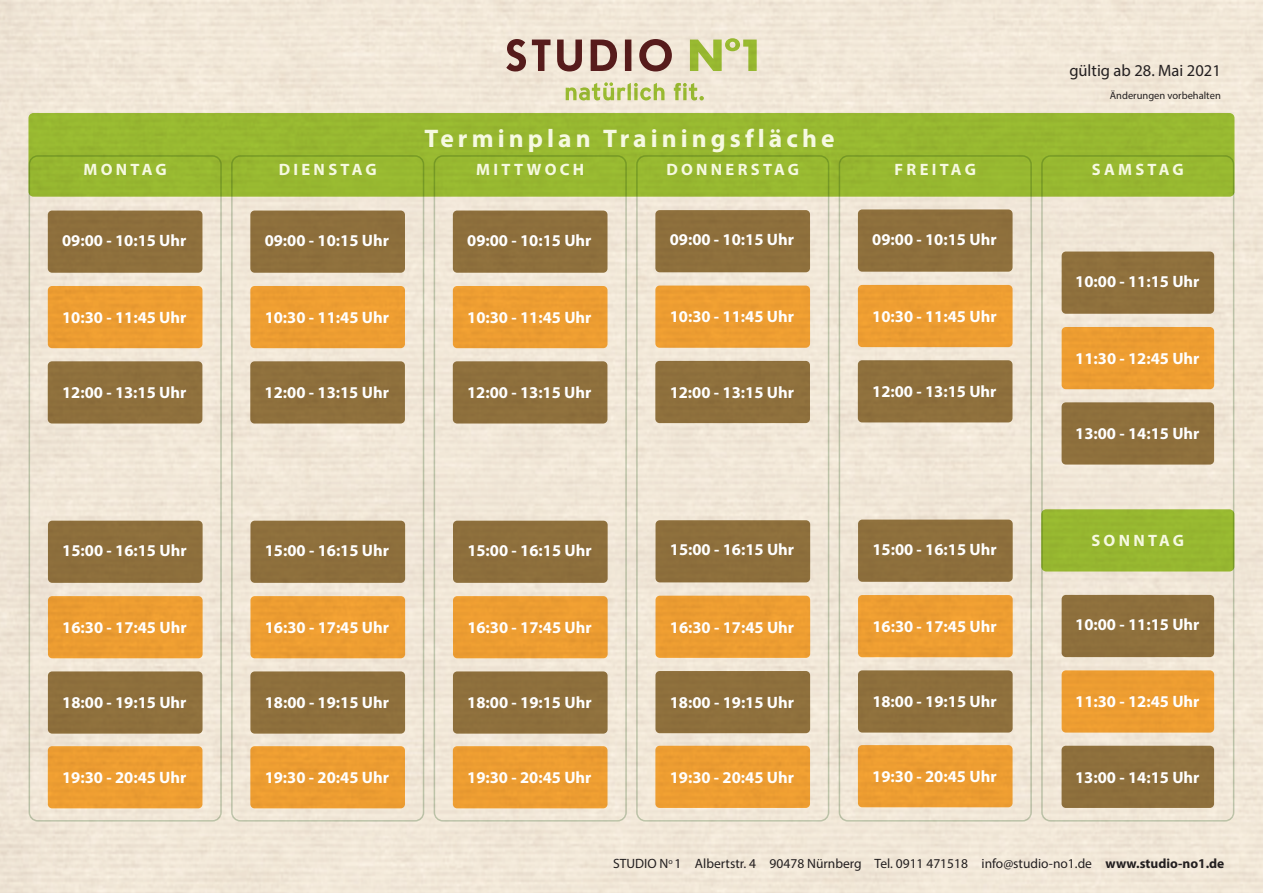
<style>
.page{position:relative;width:1263px;height:893px;background:#f1e7d7}
.page>*{position:absolute;margin:0;border:0;box-sizing:border-box;transform-origin:0 0}
.t1{font:700 25.5px "Myriad Pro";letter-spacing:.16em;color:#f6f9e1}
.t2{font:700 16.5px "Myriad Pro";color:#fff}
.t3{font:700 16.5px "Myriad Pro";letter-spacing:.2em;color:#f6f9e1}
.t4{font:16.5px "Myriad Pro";color:#231f20}
.t5{font:13.5px "Myriad Pro";color:#231f20}
.t6{font:10.5px "Myriad Pro";color:#231f20}
.s1{font-weight:700}
</style>
<div class="page">
<div style="left:29px;top:114px;width:1205px;height:82px;background:#98b830;border-radius:4px"></div>
<div style="left:28px;top:113px;width:1206px;height:84px;border:2px solid #a1cc3a;border-radius:4px"></div>
<svg style="left:690px;top:38px;width:67px;height:33px;background:#c2ce81"></svg>
<svg style="left:506px;top:39px;width:166px;height:33px;background:#af9187"></svg>
<svg style="left:566px;top:82px;width:138px;height:18px;background:#d0d69a"></svg>
<div style="left:1042px;top:510px;width:191px;height:61px;background:#97b830;border-radius:4px"></div>
<div style="left:1041px;top:509px;width:193px;height:62px;border:2px solid #a1cc3a;border-radius:4px"></div>
<div style="left:29px;top:155px;width:193px;height:667px;border:2px solid #c6d5c5;border-radius:9px"></div>
<div style="left:231px;top:155px;width:193px;height:667px;border:2px solid #c6d5c5;border-radius:9px"></div>
<div style="left:48px;top:211px;width:154px;height:62px;background:#8e6f3c;border-radius:4px"></div>
<div style="left:434px;top:155px;width:193px;height:667px;border:2px solid #c6d5c5;border-radius:9px"></div>
<div style="left:636px;top:155px;width:193px;height:667px;border:2px solid #c6d5c5;border-radius:9px"></div>
<div style="left:839px;top:155px;width:193px;height:667px;border:2px solid #c6d5c5;border-radius:9px"></div>
<div style="left:1041px;top:155px;width:193px;height:667px;border:2px solid #c6d5c5;border-radius:9px"></div>
<div style="left:48px;top:286px;width:154px;height:62px;background:#ed9d31;border-radius:4px"></div>
<div style="left:48px;top:361px;width:154px;height:62px;background:#8e703c;border-radius:4px"></div>
<div style="left:48px;top:521px;width:155px;height:62px;background:#8d6f3c;border-radius:4px"></div>
<div style="left:48px;top:596px;width:155px;height:62px;background:#ec9c31;border-radius:4px"></div>
<div style="left:48px;top:671px;width:155px;height:63px;background:#8e703c;border-radius:4px"></div>
<div style="left:48px;top:746px;width:154px;height:62px;background:#ed9d31;border-radius:4px"></div>
<div style="left:1062px;top:252px;width:152px;height:62px;background:#8e703c;border-radius:4px"></div>
<div style="left:1062px;top:327px;width:152px;height:62px;background:#ed9d31;border-radius:4px"></div>
<div style="left:1061px;top:402px;width:153px;height:63px;background:#8e703c;border-radius:4px"></div>
<div style="left:1062px;top:595px;width:152px;height:62px;background:#8e703c;border-radius:4px"></div>
<div style="left:1062px;top:670px;width:152px;height:63px;background:#ed9d31;border-radius:4px"></div>
<div style="left:1061px;top:746px;width:153px;height:62px;background:#8e703c;border-radius:4px"></div>
<div style="left:250px;top:211px;width:155px;height:62px;background:#8e6f3c;border-radius:4px"></div>
<div style="left:250px;top:286px;width:155px;height:62px;background:#ee9e31;border-radius:4px"></div>
<div style="left:250px;top:361px;width:155px;height:62px;background:#8e703c;border-radius:4px"></div>
<div style="left:250px;top:521px;width:155px;height:62px;background:#8d6f3c;border-radius:4px"></div>
<div style="left:250px;top:596px;width:155px;height:62px;background:#ed9d31;border-radius:4px"></div>
<div style="left:250px;top:671px;width:155px;height:63px;background:#8e6f3c;border-radius:4px"></div>
<div style="left:250px;top:746px;width:155px;height:62px;background:#ed9d31;border-radius:4px"></div>
<div style="left:453px;top:211px;width:154px;height:62px;background:#8e6f3c;border-radius:4px"></div>
<div style="left:453px;top:286px;width:154px;height:62px;background:#ed9d31;border-radius:4px"></div>
<div style="left:453px;top:361px;width:154px;height:62px;background:#8e703c;border-radius:4px"></div>
<div style="left:453px;top:521px;width:155px;height:62px;background:#8d6f3c;border-radius:4px"></div>
<div style="left:453px;top:596px;width:155px;height:62px;background:#ec9d31;border-radius:4px"></div>
<div style="left:453px;top:671px;width:155px;height:63px;background:#8e703c;border-radius:4px"></div>
<div style="left:453px;top:746px;width:154px;height:62px;background:#ed9d31;border-radius:4px"></div>
<div style="left:655px;top:210px;width:155px;height:62px;background:#8e6f3c;border-radius:4px"></div>
<div style="left:655px;top:286px;width:155px;height:62px;background:#ed9d31;border-radius:4px"></div>
<div style="left:655px;top:361px;width:155px;height:62px;background:#8e703c;border-radius:4px"></div>
<div style="left:655px;top:520px;width:155px;height:62px;background:#8d6f3c;border-radius:4px"></div>
<div style="left:655px;top:596px;width:155px;height:62px;background:#ec9c31;border-radius:4px"></div>
<div style="left:655px;top:671px;width:155px;height:62px;background:#8e703c;border-radius:4px"></div>
<div style="left:655px;top:746px;width:155px;height:62px;background:#ed9d31;border-radius:4px"></div>
<div style="left:858px;top:209px;width:154px;height:63px;background:#8e6f3c;border-radius:4px"></div>
<div style="left:858px;top:285px;width:154px;height:62px;background:#ee9e31;border-radius:4px"></div>
<div style="left:858px;top:360px;width:154px;height:62px;background:#8e703c;border-radius:4px"></div>
<div style="left:858px;top:520px;width:155px;height:62px;background:#8d6f3c;border-radius:4px"></div>
<div style="left:858px;top:595px;width:155px;height:62px;background:#ed9d31;border-radius:4px"></div>
<div style="left:858px;top:670px;width:155px;height:63px;background:#8e6f3c;border-radius:4px"></div>
<div style="left:858px;top:745px;width:154px;height:62px;background:#ed9d31;border-radius:4px"></div>
<p class="t4" style="left:1069px;top:60px;width:153px">gültig ab 28. Mai 2021</p>
<p class="t6" style="left:1110px;top:89px;width:112px">Änderungen vorbehalten</p>
<h1 class="t1" style="left:424px;top:121px;width:412px">Terminplan Trainingsfläche</h1>
<p class="t3" style="left:84px;top:159px;width:85px">MONTAG</p>
<p class="t3" style="left:279px;top:159px;width:99px">DIENSTAG</p>
<p class="t3" style="left:476px;top:159px;width:110px">MITTWOCH</p>
<p class="t3" style="left:666px;top:159px;width:134px">DONNERSTAG</p>
<p class="t3" style="left:895px;top:159px;width:83px">FREITAG</p>
<p class="t3" style="left:1092px;top:159px;width:93px">SAMSTAG</p>
<p class="t2" style="left:62px;top:229px;width:126px">09:00 - 10:15 Uhr</p>
<p class="t2" style="left:265px;top:229px;width:126px">09:00 - 10:15 Uhr</p>
<p class="t2" style="left:467px;top:229px;width:126px">09:00 - 10:15 Uhr</p>
<p class="t2" style="left:670px;top:229px;width:126px">09:00 - 10:15 Uhr</p>
<p class="t2" style="left:872px;top:228px;width:126px">09:00 - 10:15 Uhr</p>
<p class="t2" style="left:1075px;top:270px;width:126px">10:00 - 11:15 Uhr</p>
<p class="t2" style="left:62px;top:306px;width:126px">10:30 - 11:45 Uhr</p>
<p class="t2" style="left:265px;top:306px;width:126px">10:30 - 11:45 Uhr</p>
<p class="t2" style="left:467px;top:306px;width:126px">10:30 - 11:45 Uhr</p>
<p class="t2" style="left:670px;top:306px;width:126px">10:30 - 11:45 Uhr</p>
<p class="t2" style="left:872px;top:305px;width:126px">10:30 - 11:45 Uhr</p>
<p class="t2" style="left:1075px;top:348px;width:126px">11:30 - 12:45 Uhr</p>
<p class="t2" style="left:62px;top:382px;width:126px">12:00 - 13:15 Uhr</p>
<p class="t2" style="left:265px;top:382px;width:126px">12:00 - 13:15 Uhr</p>
<p class="t2" style="left:467px;top:382px;width:126px">12:00 - 13:15 Uhr</p>
<p class="t2" style="left:670px;top:381px;width:126px">12:00 - 13:15 Uhr</p>
<p class="t2" style="left:872px;top:381px;width:126px">12:00 - 13:15 Uhr</p>
<p class="t2" style="left:1075px;top:423px;width:126px">13:00 - 14:15 Uhr</p>
<p class="t2" style="left:62px;top:539px;width:126px">15:00 - 16:15 Uhr</p>
<p class="t2" style="left:265px;top:539px;width:126px">15:00 - 16:15 Uhr</p>
<p class="t2" style="left:467px;top:539px;width:126px">15:00 - 16:15 Uhr</p>
<p class="t2" style="left:670px;top:539px;width:126px">15:00 - 16:15 Uhr</p>
<p class="t2" style="left:872px;top:538px;width:126px">15:00 - 16:15 Uhr</p>
<p class="t3" style="left:1091px;top:530px;width:94px">SONNTAG</p>
<p class="t2" style="left:62px;top:617px;width:126px">16:30 - 17:45 Uhr</p>
<p class="t2" style="left:265px;top:617px;width:126px">16:30 - 17:45 Uhr</p>
<p class="t2" style="left:467px;top:617px;width:126px">16:30 - 17:45 Uhr</p>
<p class="t2" style="left:670px;top:616px;width:126px">16:30 - 17:45 Uhr</p>
<p class="t2" style="left:872px;top:616px;width:126px">16:30 - 17:45 Uhr</p>
<p class="t2" style="left:1075px;top:614px;width:126px">10:00 - 11:15 Uhr</p>
<p class="t2" style="left:62px;top:692px;width:126px">18:00 - 19:15 Uhr</p>
<p class="t2" style="left:265px;top:692px;width:126px">18:00 - 19:15 Uhr</p>
<p class="t2" style="left:467px;top:692px;width:126px">18:00 - 19:15 Uhr</p>
<p class="t2" style="left:670px;top:691px;width:126px">18:00 - 19:15 Uhr</p>
<p class="t2" style="left:872px;top:691px;width:126px">18:00 - 19:15 Uhr</p>
<p class="t2" style="left:1075px;top:691px;width:126px">11:30 - 12:45 Uhr</p>
<p class="t2" style="left:62px;top:767px;width:126px">19:30 - 20:45 Uhr</p>
<p class="t2" style="left:265px;top:767px;width:126px">19:30 - 20:45 Uhr</p>
<p class="t2" style="left:467px;top:767px;width:126px">19:30 - 20:45 Uhr</p>
<p class="t2" style="left:670px;top:766px;width:126px">19:30 - 20:45 Uhr</p>
<p class="t2" style="left:872px;top:766px;width:126px">19:30 - 20:45 Uhr</p>
<p class="t2" style="left:1075px;top:766px;width:126px">13:00 - 14:15 Uhr</p>
<p class="t5" style="left:613px;top:855px;width:613px">STUDIO N<sup>o</sup> 1 Albertstr. 4 90478 Nürnberg Tel. 0911 471518 info@studio-no1.de <span class="s1">www.studio-no1.de</span></p>
</div>
